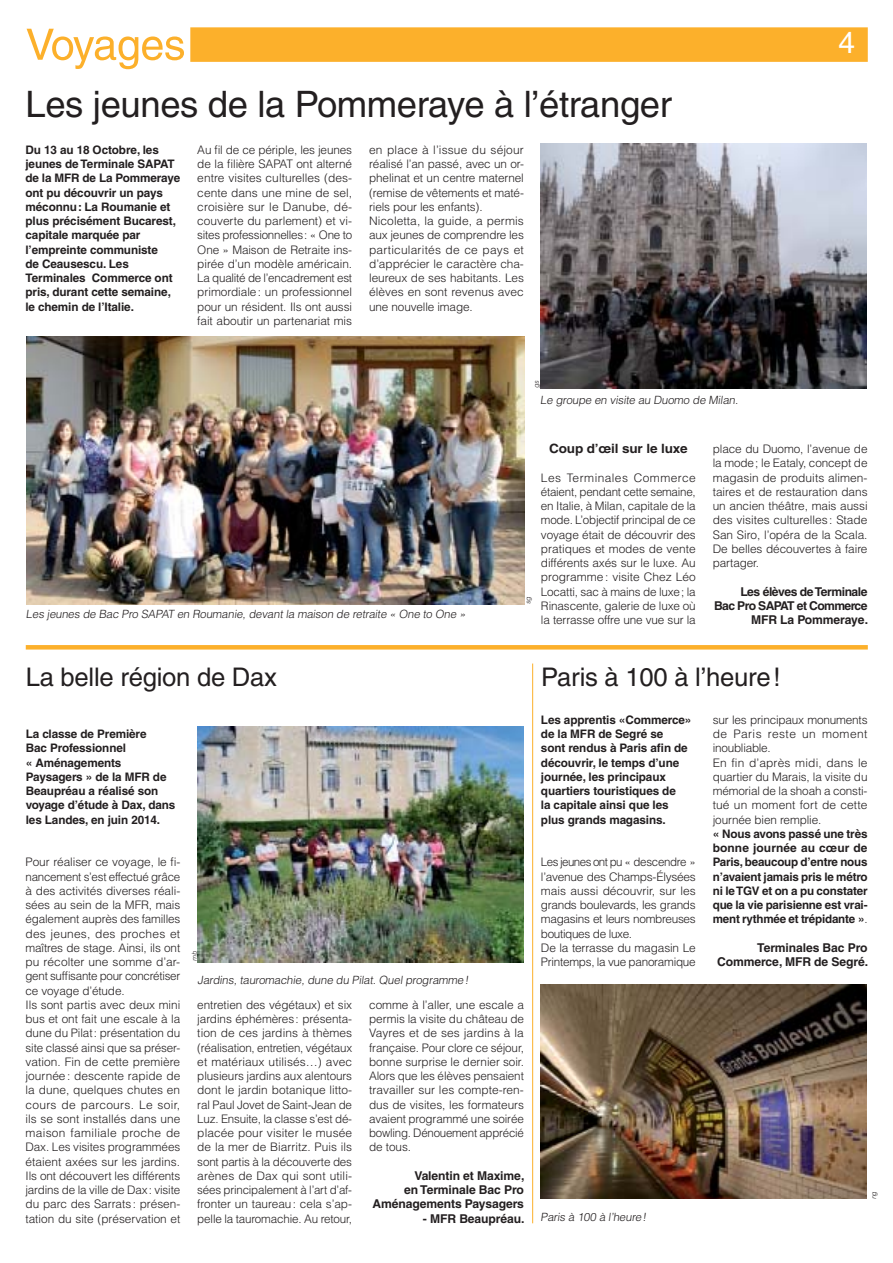
<style>
.page{position:relative;width:893px;height:1263px;background:#fff}
.page>*{position:absolute;margin:0;border:0;box-sizing:border-box;transform-origin:0 0}
.t1{font:condensed 43.2px "Helvetica";letter-spacing:-.02em;color:#fcb02b;scale:1.22 1}
.t2{font:36.45px "Helvetica";letter-spacing:-.01em;color:#231f20}
.t3{font:30px "Helvetica";color:#fff}
.t4{font:25.65px "Helvetica";letter-spacing:-.01em;color:#231f20}
.t5{font:700 12.9px "Helvetica";letter-spacing:-.01em;color:#231f20;scale:1.06 1}
.t6{font:700 12.15px/14.2px "Helvetica";letter-spacing:-.01em;color:#231f20;text-align:right}
.t7{font:700 12.15px/14.2px "Helvetica";letter-spacing:-.04em;color:#231f20;text-align:right}
.t8{font:300 11.7px/14.2px "Helvetica";letter-spacing:-.01em;color:#231f20;text-align:justify}
.t9{font:700 11.7px/14.2px "Helvetica";letter-spacing:-.01em;color:#231f20}
.t10{font:300 11.4px "Helvetica";color:#231f20}
.t11{font:300 6.75px "Helvetica";color:#231f20}
.s1{font-weight:300}
</style>
<div class="page">
<div style="left:26px;top:27px;width:842px;height:35px;background:#fcb02b"></div>
<div style="left:21px;top:26px;width:169px;height:39px;background:#fff"></div>
<div style="left:26px;top:645px;width:842px;height:5px;background:#fcb02b"></div>
<img style="left:540px;top:143px;width:327px;height:245px">
<img style="left:26px;top:336px;width:498px;height:268px">
<img style="left:197px;top:727px;width:327px;height:235px">
<img style="left:540px;top:984px;width:327px;height:215px">
<hr style="left:532px;top:664px;width:1px;height:559px;background:#fcb02b">
<h1 class="t1" style="left:26px;top:29px;width:132px">Voyages</h1>
<h2 class="t2" style="left:26px;top:91px;width:648px">Les jeunes de la Pommeraye à l’étranger</h2>
<p class="t9" style="left:26px;top:144px;width:156px">Du 13 au 18 Octobre, les jeunes de Terminale SAPAT de la MFR de La Pommeraye ont pu découvrir un pays méconnu : La Roumanie et plus précisément Bucarest, capitale marquée par l’empreinte communiste<br>de Ceausescu. Les<br>Terminales Commerce ont pris, durant cette semaine, le chemin de l’Italie.</p>
<p class="t8" style="left:197px;top:144px;width:156px">Au fil de ce périple, les jeunes de la filière SAPAT ont alterné entre visites culturelles (des&shy;cente dans une mine de sel, croisière sur le Danube, dé&shy;couverte du parlement) et vi&shy;sites professionnelles : « One to One » Maison de Retraite ins&shy;pirée d’un modèle américain.<br>La qualité de l’encadrement est primordiale : un professionnel pour un résident. Ils ont aussi fait aboutir un partenariat mis</p>
<p class="t8" style="left:369px;top:144px;width:156px;text-align:left">en place à l’issue du séjour réalisé l’an passé, avec un or&shy;phelinat et un centre maternel (remise de vêtements et maté&shy;riels pour les enfants).<br>Nicoletta, la guide, a permis aux jeunes de comprendre les particularités de ce pays et d’apprécier le caractère cha&shy;leureux de ses habitants. Les élèves en sont revenus avec une nouvelle image.</p>
<p class="t11" style="left:534px;top:388px;width:10px;rotate:-90deg">gs</p>
<p class="t10" style="left:540px;top:396px;width:201px">Le groupe en visite au Duomo de Milan.</p>
<h3 class="t3" style="left:838px;top:32px;width:18px">4</h3>
<p class="t10" style="left:26px;top:610px;width:443px">Les jeunes de Bac Pro SAPAT en Roumanie, devant la maison de retraite « One to One »</p>
<p class="t11" style="left:526px;top:604px;width:9px;rotate:-90deg">sg</p>
<p class="t5" style="left:549px;top:444px;width:132px">Coup d’œil sur le luxe</p>
<p class="t8" style="left:541px;top:471px;width:156px">Les Terminales Commerce étaient, pendant cette semaine, en Italie, à Milan, capitale de la mode. L’objectif principal de ce voyage était de découvrir des pratiques et modes de vente différents axés sur le luxe. Au programme : visite Chez Léo Locatti, sac à mains de luxe ; la Rinascente, galerie de luxe où la terrasse offre une vue sur la</p>
<p class="t8" style="left:713px;top:443px;width:156px">place du Duomo, l’avenue de la mode ; le Eataly, concept de magasin de produits alimen&shy;taires et de restauration dans un ancien théâtre, mais aussi des visites culturelles : Stade San Siro, l’opéra de la Scala.<br>De belles découvertes à faire partager.</p>
<p class="t7" style="left:714px;top:585px;width:155px">Les élèves de Terminale<br>Bac Pro SAPAT et Commerce<br>MFR La Pommeraye.</p>
<h3 class="t4" style="left:26px;top:667px;width:253px">La belle région de Dax</h3>
<h3 class="t4" style="left:541px;top:668px;width:241px">Paris à 100 à l’heure !</h3>
<p class="t9" style="left:26px;top:728px;width:151px">La classe de Première<br>Bac Professionnel<br>« Aménagements<br>Paysagers » de la MFR de<br>Beaupréau a réalisé son voyage d’étude à Dax, dans les Landes, en juin 2014.</p>
<p class="t8" style="left:26px;top:856px;width:156px;text-align:left">Pour réaliser ce voyage, le fi&shy;nancement s’est effectué grâce à des activités diverses réali&shy;sées au sein de la MFR, mais également auprès des familles des jeunes, des proches et maîtres de stage. Ainsi, ils ont pu récolter une somme d’ar&shy;gent suffisante pour concrétiser ce voyage d’étude.<br>Ils sont partis avec deux mini bus et ont fait une escale à la dune du Pilat : présentation du site classé ainsi que sa préser&shy;vation. Fin de cette première journée : descente rapide de la dune, quelques chutes en cours de parcours. Le soir, ils se sont installés dans une maison familiale proche de<br>Dax. Les visites programmées étaient axées sur les jardins.<br>Ils ont découvert les différents jardins de la ville de Dax : visite du parc des Sarrats : présen&shy;tation du site (préservation et</p>
<p class="t11" style="left:192px;top:961px;width:11px;rotate:-90deg">mb</p>
<p class="t10" style="left:198px;top:976px;width:274px">Jardins, tauromachie, dune du Pilat. Quel programme !</p>
<p class="t8" style="left:197px;top:999px;width:156px">entretien des végétaux) et six jardins éphémères : présenta&shy;tion de ces jardins à thèmes (réalisation, entretien, végétaux et matériaux utilisés…) avec plusieurs jardins aux alentours dont le jardin botanique litto&shy;ral Paul Jovet de Saint-Jean de Luz. Ensuite, la classe s’est dé&shy;placée pour visiter le musée de la mer de Biarritz. Puis ils sont partis à la découverte des arènes de Dax qui sont utili&shy;sées principalement à l’art d’af&shy;fronter un taureau : cela s’ap&shy;pelle la tauromachie. Au retour,</p>
<p class="t8" style="left:369px;top:999px;width:156px">comme à l’aller, une escale a permis la visite du château de Vayres et de ses jardins à la française. Pour clore ce séjour, bonne surprise le dernier soir.<br>Alors que les élèves pensaient travailler sur les compte-ren&shy;dus de visites, les formateurs avaient programmé une soirée bowling. Dénouement apprécié de tous.</p>
<p class="t6" style="left:373px;top:1170px;width:153px">Valentin et Maxime,<br>en Terminale Bac Pro<br>Aménagements Paysagers</p>
<p class="t6" style="left:423px;top:1212px;width:103px">- MFR Beaupréau.</p>
<p class="t9" style="left:541px;top:714px;width:152px">Les apprentis «Commerce» de la MFR de Segré se<br>sont rendus à Paris afin de découvrir, le temps d’une journée, les principaux quartiers touristiques de<br>la capitale ainsi que les plus grands magasins.</p>
<p class="t8" style="left:541px;top:856px;width:156px;text-align:left">Les jeunes ont pu « descendre » l’avenue des Champs-Élysées mais aussi découvrir, sur les grands boulevards, les grands magasins et leurs nombreuses boutiques de luxe.<br>De la terrasse du magasin Le<br>Printemps, la vue panoramique</p>
<p class="t10" style="left:540px;top:1213px;width:109px">Paris à 100 à l’heure !</p>
<p class="t8" style="left:713px;top:714px;width:156px;text-align:left">sur les principaux monuments de Paris reste un moment inoubliable.<br>En fin d’après midi, dans le quartier du Marais, la visite du mémorial de la shoah a consti&shy;tué un moment fort de cette journée bien remplie.</p>
<p class="t9" style="left:713px;top:828px;width:156px;text-align:justify">« Nous avons passé une très bonne journée au cœur de Paris, beaucoup d’entre nous n’avaient jamais pris le métro ni le TGV et on a pu constater que la vie parisienne est vrai&shy;ment rythmée et trépidante »<span class="s1">.</span></p>
<p class="t6" style="left:717px;top:942px;width:152px">Terminales Bac Pro<br>Commerce, MFR de Segré.</p>
<p class="t11" style="left:871px;top:1199px;width:9px;rotate:-90deg">ng</p>
</div>
